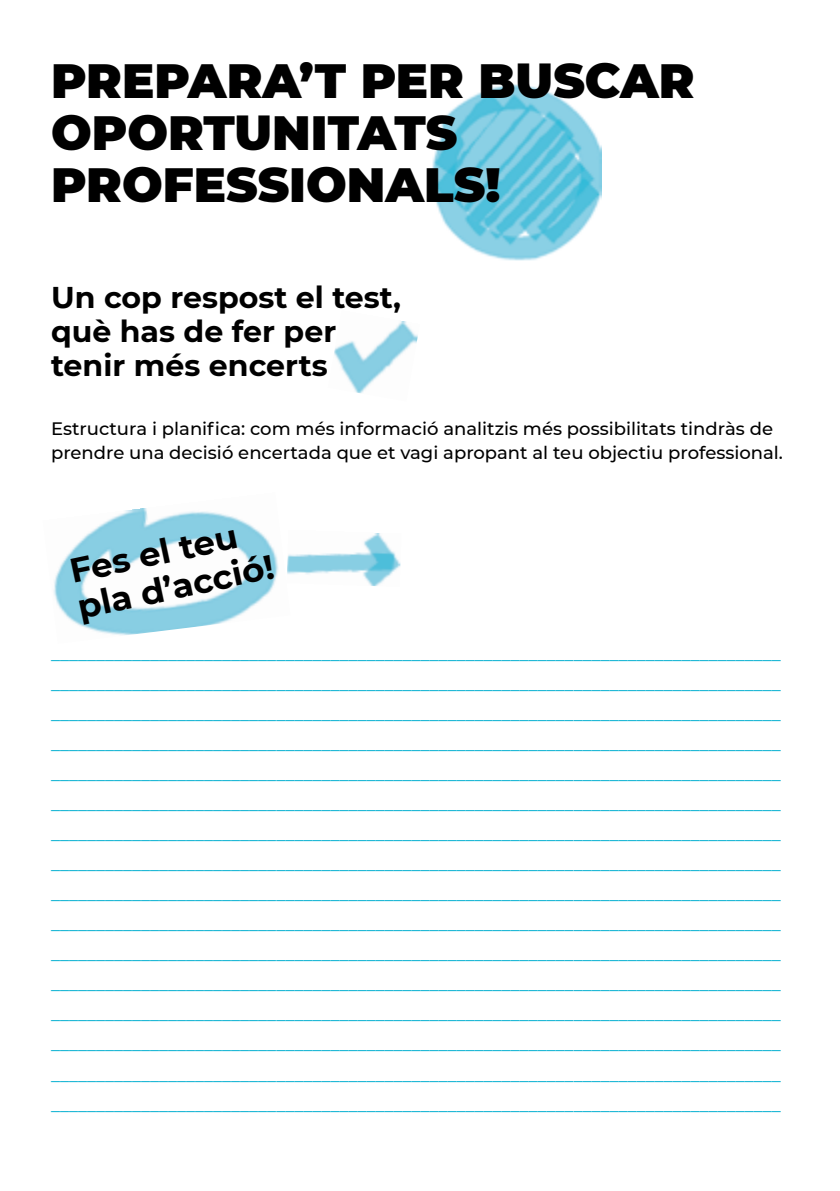
<style>
.page{position:relative;width:840px;height:1191px;background:#fff}
.page>*{position:absolute;margin:0;border:0;box-sizing:border-box;transform-origin:0 0}
.t1{font:900 48px/52px "Montserrat";color:#000}
.t2{font:700 34px/37px "Montserrat";color:#000}
.t3{font:700 30px/34px "Montserrat";color:#000}
.t4{font:500 18px/30px "Montserrat";color:#23b9d6;text-align:justify}
.t5{font:500 18px/24px "Montserrat";color:#000}
</style>
<div class="page">
<img style="left:334px;top:321px;width:84px;height:72px">
<img style="left:53px;top:508px;width:226px;height:127px">
<img style="left:432px;top:84px;width:169px;height:177px">
<img style="left:287px;top:533px;width:114px;height:53px">
<h1 class="t1" style="left:51px;top:51px;width:644px">PREPARA’T PER BUSCAR<br>OPORTUNITATS<br>PROFESSIONALS!</h1>
<h3 class="t3" style="left:51px;top:279px;width:351px">Un cop respost el test, què has de fer per tenir més encerts</h3>
<p class="t5" style="left:51px;top:416px;width:733px">Estructura i planifica: com més informació analitzis més possibilitats tindràs de prendre una decisió encertada que et vagi apropant al teu objectiu professional.</p>
<h2 class="t2" style="left:66px;top:551px;width:201px;rotate:-12deg">Fes el teu pla d’acció!</h2>
<p class="t4" style="left:51px;top:638px;width:731px">_________________________________________________________________________________ _________________________________________________________________________________ _________________________________________________________________________________ _________________________________________________________________________________ _________________________________________________________________________________ _________________________________________________________________________________ _________________________________________________________________________________ _________________________________________________________________________________ _________________________________________________________________________________ _________________________________________________________________________________ _________________________________________________________________________________ _________________________________________________________________________________ _________________________________________________________________________________ _________________________________________________________________________________ _________________________________________________________________________________ _________________________________________________________________________________</p>
</div>
